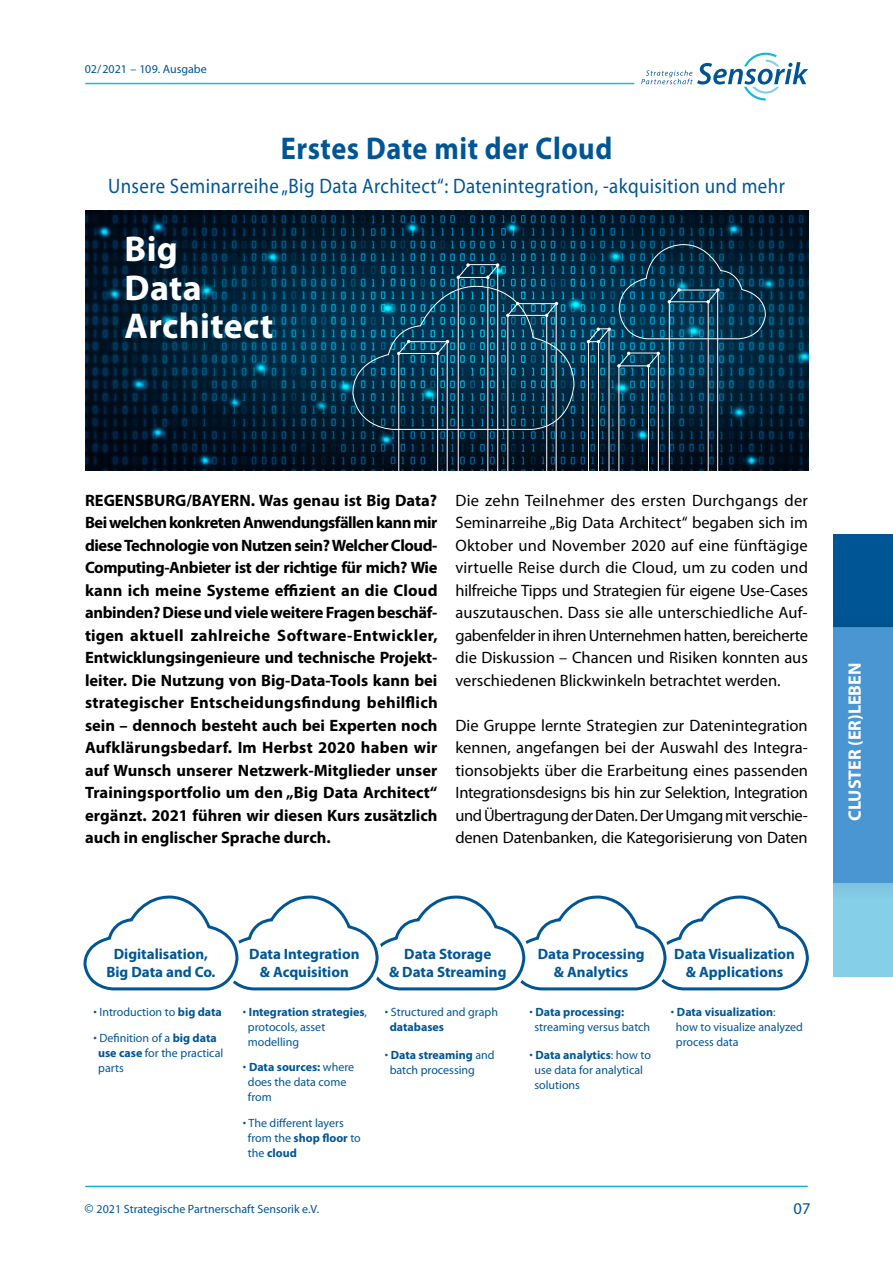
<style>
.page{position:relative;width:893px;height:1263px;background:#fff}
.page>*{position:absolute;margin:0;border:0;box-sizing:border-box;transform-origin:0 0}
.t1{font:700 36px/38.4px "Myriad Pro";letter-spacing:.01em;color:#fff}
.t2{font:700 31.5px "Myriad Pro";letter-spacing:.02em;color:#005595;scale:.9 1}
.t3{font:21px "Myriad Pro";letter-spacing:.02em;color:#005595;scale:.9 1}
.t4{font:700 18px "Myriad Pro";color:#fff}
.t5{font:16.5px/22.5px "Myriad Pro";letter-spacing:-.01em;color:#000;text-align:justify}
.t6{font:700 16.5px/22.5px "Myriad Pro";color:#000;text-align:justify}
.t7{font:16.5px "Myriad Pro";color:#005595}
.t8{font:700 15px/17.4px "Myriad Pro";color:#005695;text-align:center}
.t9{font:12px/15px "Myriad Pro";color:#005695}
.t10{font:12px "Myriad Pro";color:#005595}
.s1{font-weight:900}
.s2{font-weight:700}
.s3{font-size:13.5px}
</style>
<div class="page">
<hr style="left:86px;top:83px;width:548px;height:1px;background:#1dbadf">
<svg style="left:641px;top:53px;width:167px;height:48px"></svg>
<div style="left:833px;top:628px;width:60px;height:255px;background:#4a96d2"></div>
<div style="left:833px;top:534px;width:60px;height:94px;background:#005695"></div>
<div style="left:833px;top:883px;width:60px;height:93px;background:#85cfe8"></div>
<img style="left:85px;top:211px;width:723px;height:259px">
<hr style="left:669px;top:301px;width:1px;height:172px;background:#fff">
<hr style="left:458px;top:276px;width:1px;height:198px;background:#fff">
<hr style="left:618px;top:365px;width:1px;height:109px;background:#fff">
<hr style="left:588px;top:341px;width:1px;height:131px;background:#fff">
<hr style="left:717px;top:289px;width:1px;height:184px;background:#fff">
<hr style="left:708px;top:302px;width:1px;height:170px;background:#fff">
<hr style="left:487px;top:276px;width:1px;height:198px;background:#fff">
<hr style="left:648px;top:366px;width:1px;height:108px;background:#fff">
<hr style="left:598px;top:341px;width:1px;height:131px;background:#fff">
<hr style="left:497px;top:265px;width:1px;height:209px;background:#fff">
<hr style="left:658px;top:354px;width:1px;height:120px;background:#fff">
<hr style="left:609px;top:329px;width:1px;height:143px;background:#fff">
<hr style="left:458px;top:277px;width:30px;height:1px;background:#fff">
<hr style="left:468px;top:264px;width:30px;height:1px;background:#fff">
<svg style="left:457px;top:263px;width:13px;height:16px"></svg>
<svg style="left:486px;top:263px;width:13px;height:16px"></svg>
<svg style="left:617px;top:352px;width:43px;height:16px"></svg>
<svg style="left:587px;top:328px;width:24px;height:15px"></svg>
<svg style="left:350px;top:284px;width:225px;height:187px;background:#08354e"></svg>
<svg style="left:618px;top:243px;width:149px;height:97px;background:#0c3f59"></svg>
<svg style="left:674px;top:895px;width:135px;height:293px"></svg>
<svg style="left:534px;top:941px;width:134px;height:247px"></svg>
<svg style="left:387px;top:989px;width:140px;height:199px"></svg>
<svg style="left:247px;top:989px;width:133px;height:199px"></svg>
<svg style="left:240px;top:895px;width:425px;height:94px"></svg>
<svg style="left:83px;top:895px;width:157px;height:293px"></svg>
<p class="t10" style="left:85px;top:63px;width:123px">02/2021 – 109. Ausgabe</p>
<h2 class="t2" style="left:281px;top:130px;width:370px">Erstes Date mit der Cloud</h2>
<p class="t3" style="left:108px;top:175px;width:753px">Unsere Seminarreihe „Big Data Architect“: Datenintegration, -akquisition und mehr</p>
<h1 class="t1" style="left:125px;top:230px;width:150px">Big<br>Data<br>Architect</h1>
<p class="t6" style="left:85px;top:489px;width:354px">REGENSBURG/BAYERN. Was genau ist Big Data?<br>Bei welchen konkreten Anwendungsfällen kann mir diese Technologie von Nutzen sein? Welcher Cloud-Computing-Anbieter ist der richtige für mich? Wie kann ich meine Systeme effizient an die Cloud anbinden? Diese und viele weitere Fragen beschäf&shy;tigen aktuell zahlreiche Software-Entwickler, Entwicklungsingenieure und technische Projekt&shy;leiter. Die Nutzung von Big-Data-Tools kann bei strategischer Entscheidungsfindung behilflich sein – dennoch besteht auch bei Experten noch Aufklärungsbedarf. Im Herbst 2020 haben wir auf Wunsch unserer Netzwerk-Mitglieder unser Trainingsportfolio um den „Big Data Architect“ ergänzt. 2021 führen wir diesen Kurs zusätzlich auch in englischer Sprache durch.</p>
<p class="t5" style="left:455px;top:489px;width:354px">Die zehn Teilnehmer des ersten Durchgangs der Seminarreihe „Big Data Architect“ begaben sich im Oktober und November 2020 auf eine fünftägige virtuelle Reise durch die Cloud, um zu coden und hilfreiche Tipps und Strategien für eigene Use-Cases auszutauschen. Dass sie alle unterschiedliche Auf&shy;gabenfelder in ihren Unternehmen hatten, bereicherte die Diskussion – Chancen und Risiken konnten aus verschiedenen Blickwinkeln betrachtet werden.</p>
<p class="t5" style="left:455px;top:714px;width:354px">Die Gruppe lernte Strategien zur Datenintegration kennen, angefangen bei der Auswahl des Integra&shy;tionsobjekts über die Erarbeitung eines passenden Integrationsdesigns bis hin zur Selektion, Integration und Übertragung der Daten. Der Umgang mit verschie&shy;denen Datenbanken, die Kategorisierung von Daten</p>
<p class="t4" style="left:845px;top:821px;width:160px;rotate:-90deg">CLUSTER (ER)LEBEN</p>
<p class="t8" style="left:106px;top:946px;width:111px">Digitalisation,<br>Big Data and Co.</p>
<p class="t9" style="left:93px;top:1000px;width:130px;line-height:25.2px"><span class="s1">·</span> Introduction to <span class="s2">big data </span><span class="s1">·</span> Definition of a <span class="s2">big data</span></p>
<p class="t9" style="left:98px;top:1045px;width:127px"><span class="s2">use case</span> for the practical parts</p>
<p class="t8" style="left:249px;top:946px;width:112px">Data Integration &amp; Acquisition</p>
<p class="t8" style="left:389px;top:946px;width:119px">Data Storage<br>&amp; Data Streaming</p>
<p class="t8" style="left:538px;top:946px;width:108px">Data Processing &amp; Analytics</p>
<p class="t9" style="left:248px;top:1005px;width:121px;text-indent:-5px"><span class="s1">·</span> <span class="s2">Integration strategies</span>, protocols, asset modelling</p>
<p class="t9" style="left:390px;top:1005px;width:110px;text-indent:-5px"><span class="s1">·</span> Structured and graph <span class="s2">databases</span></p>
<p class="t9" style="left:534px;top:1005px;width:117px;text-indent:-5px"><span class="s1">·</span> <span class="s2">Data processing: </span>streaming versus batch</p>
<p class="t9" style="left:534px;top:1047px;width:118px;text-indent:-5px"><span class="s1">·</span> <span class="s2">Data analytics</span>: how to use data for analytical solutions</p>
<p class="t9" style="left:390px;top:1047px;width:107px;text-indent:-5px"><span class="s1">·</span> <span class="s2">Data streaming</span> and batch processing</p>
<p class="t9" style="left:248px;top:1060px;width:108px;text-indent:-5px"><span class="s1">·</span> <span class="s2">Data sources:</span> where does the data come from</p>
<p class="t9" style="left:248px;top:1115px;width:114px;text-indent:-5px"><span class="s1">·</span> The different layers from the <span class="s2">shop floor</span> to the <span class="s2">cloud</span></p>
<p class="t8" style="left:674px;top:946px;width:122px">Data Visualization &amp; Applications</p>
<p class="t9" style="left:676px;top:1005px;width:129px;text-indent:-5px"><span class="s1">·</span> <span class="s2">Data visualization</span>:<br>how to visualize analyzed process data</p>
<p class="t10" style="left:85px;top:1203px;width:236px"><span class="s3">©</span> 2021 Strategische Partnerschaft Sensorik e.V.</p>
<p class="t7" style="left:793px;top:1199px;width:18px">07</p>
</div>
